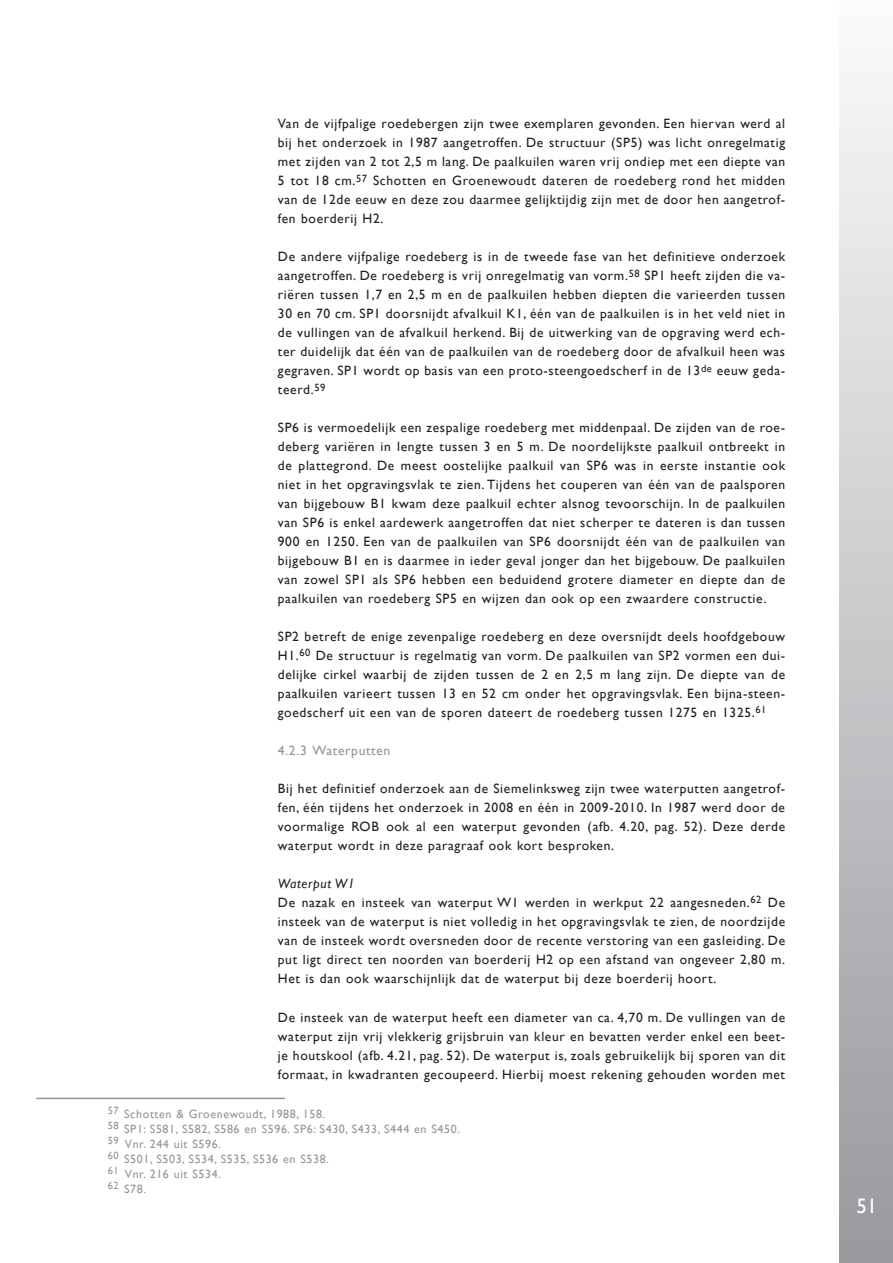
<style>
.page{position:relative;width:893px;height:1263px;background:#fff}
.page>*{position:absolute;margin:0;border:0;box-sizing:border-box;transform-origin:0 0}
.t1{font:21px "Gill Sans";color:#fff}
.t2{font:13.5px/19px "Gill Sans";letter-spacing:.05em;color:#231f20;text-align:justify}
.t3{font:13.5px "Gill Sans";letter-spacing:.05em;color:#939598}
.t4{font:12px/15px "Gill Sans";letter-spacing:.05em;color:#939598}
.s1{font-style:italic}
</style>
<div class="page">
<div style="left:840px;top:0;width:53px;height:1263px;background:linear-gradient(to bottom,#fafafb,#97999d)"></div>
<hr style="left:36px;top:1098px;width:249px;height:1px;background:#939598">
<p class="t2" style="left:278px;top:114px;width:509px">Van de vijfpalige roedebergen zijn twee exemplaren gevonden. Een hiervan werd al bij het onderzoek in 1987 aangetroffen. De structuur (SP5) was licht onregelmatig met zijden van 2 tot 2,5 m lang. De paalkuilen waren vrij ondiep met een diepte van 5 tot 18 cm.<sup>57</sup> Schotten en Groenewoudt dateren de roedeberg rond het midden van de 12de eeuw en deze zou daarmee gelijktijdig zijn met de door hen aangetrof&shy;fen boerderij H2.</p>
<p class="t2" style="left:278px;top:247px;width:509px">De andere vijfpalige roedeberg is in de tweede fase van het definitieve onderzoek aangetroffen. De roedeberg is vrij onregelmatig van vorm.<sup>58</sup> SP1 heeft zijden die va&shy;riëren tussen 1,7 en 2,5 m en de paalkuilen hebben diepten die varieerden tussen 30 en 70 cm. SP1 doorsnijdt afvalkuil k1, één van de paalkuilen is in het veld niet in de vullingen van de afvalkuil herkend. Bij de uitwerking van de opgraving werd ech&shy;ter duidelijk dat één van de paalkuilen van de roedeberg door de afvalkuil heen was gegraven. SP1 wordt op basis van een proto-steengoedscherf in de 13<sup>de</sup> eeuw geda&shy;teerd.<sup>59</sup></p>
<p class="t2" style="left:278px;top:418px;width:509px">SP6 is vermoedelijk een zespalige roedeberg met middenpaal. De zijden van de roe&shy;deberg variëren in lengte tussen 3 en 5 m. De noordelijkste paalkuil ontbreekt in de plattegrond. De meest oostelijke paalkuil van SP6 was in eerste instantie ook niet in het opgravingsvlak te zien. Tijdens het couperen van één van de paalsporen van bijgebouw B1 kwam deze paalkuil echter alsnog tevoorschijn. In de paalkuilen van SP6 is enkel aardewerk aangetroffen dat niet scherper te dateren is dan tussen 900 en 1250. Een van de paalkuilen van SP6 doorsnijdt één van de paalkuilen van bijgebouw B1 en is daarmee in ieder geval jonger dan het bijgebouw. De paalkuilen van zowel SP1 als SP6 hebben een beduidend grotere diameter en diepte dan de paalkuilen van roedeberg SP5 en wijzen dan ook op een zwaardere constructie.</p>
<p class="t2" style="left:278px;top:627px;width:509px">SP2 betreft de enige zevenpalige roedeberg en deze oversnijdt deels hoofdgebouw H1.<sup>60</sup> De structuur is regelmatig van vorm. De paalkuilen van SP2 vormen een dui&shy;delijke cirkel waarbij de zijden tussen de 2 en 2,5 m lang zijn. De diepte van de paalkuilen varieert tussen 13 en 52 cm onder het opgravingsvlak. Een bijna-steen&shy;goedscherf uit een van de sporen dateert de roedeberg tussen 1275 en 1325.<sup>61</sup></p>
<p class="t3" style="left:278px;top:742px;width:114px">4.2.3 Waterputten</p>
<p class="t2" style="left:278px;top:778px;width:509px">Bij het definitief onderzoek aan de Siemelinksweg zijn twee waterputten aangetrof&shy;fen, één tijdens het onderzoek in 2008 en één in 2009-2010. In 1987 werd door de voormalige ROB ook al een waterput gevonden (afb. 4.20, pag. 52). Deze derde waterput wordt in deze paragraaf ook kort besproken.</p>
<p class="t2" style="left:278px;top:873px;width:509px;text-align:left"><span class="s1">Waterput W1<br></span>De nazak en insteek van waterput W1 werden in werkput 22 aangesneden.<sup>62</sup> De insteek van de waterput is niet volledig in het opgravingsvlak te zien, de noordzijde van de insteek wordt oversneden door de recente verstoring van een gasleiding. De put ligt direct ten noorden van boerderij H2 op een afstand van ongeveer 2,80 m.<br>Het is dan ook waarschijnlijk dat de waterput bij deze boerderij hoort.</p>
<p class="t2" style="left:278px;top:1008px;width:509px">De insteek van de waterput heeft een diameter van ca. 4,70 m. De vullingen van de waterput zijn vrij vlekkerig grijsbruin van kleur en bevatten verder enkel een beet&shy;je houtskool (afb. 4.21, pag. 52). De waterput is, zoals gebruikelijk bij sporen van dit formaat, in kwadranten gecoupeerd. Hierbij moest rekening gehouden worden met</p>
<p class="t4" style="left:108px;top:1106px;width:354px"><sup>57</sup> Schotten &amp; Groenewoudt, 1988, 158.<br><sup>58</sup> SP1: S581, S582, S586 en S596. SP6: S430, S433, S444 en S450.<br><sup>59</sup> Vnr. 244 uit S596.<br><sup>60</sup> S501, S503, S534, S535, S536 en S538.<br><sup>61</sup> Vnr. 216 uit S534.<br><sup>62</sup> S78.</p>
<p class="t1" style="left:856px;top:1193px;width:22px">51</p>
</div>
